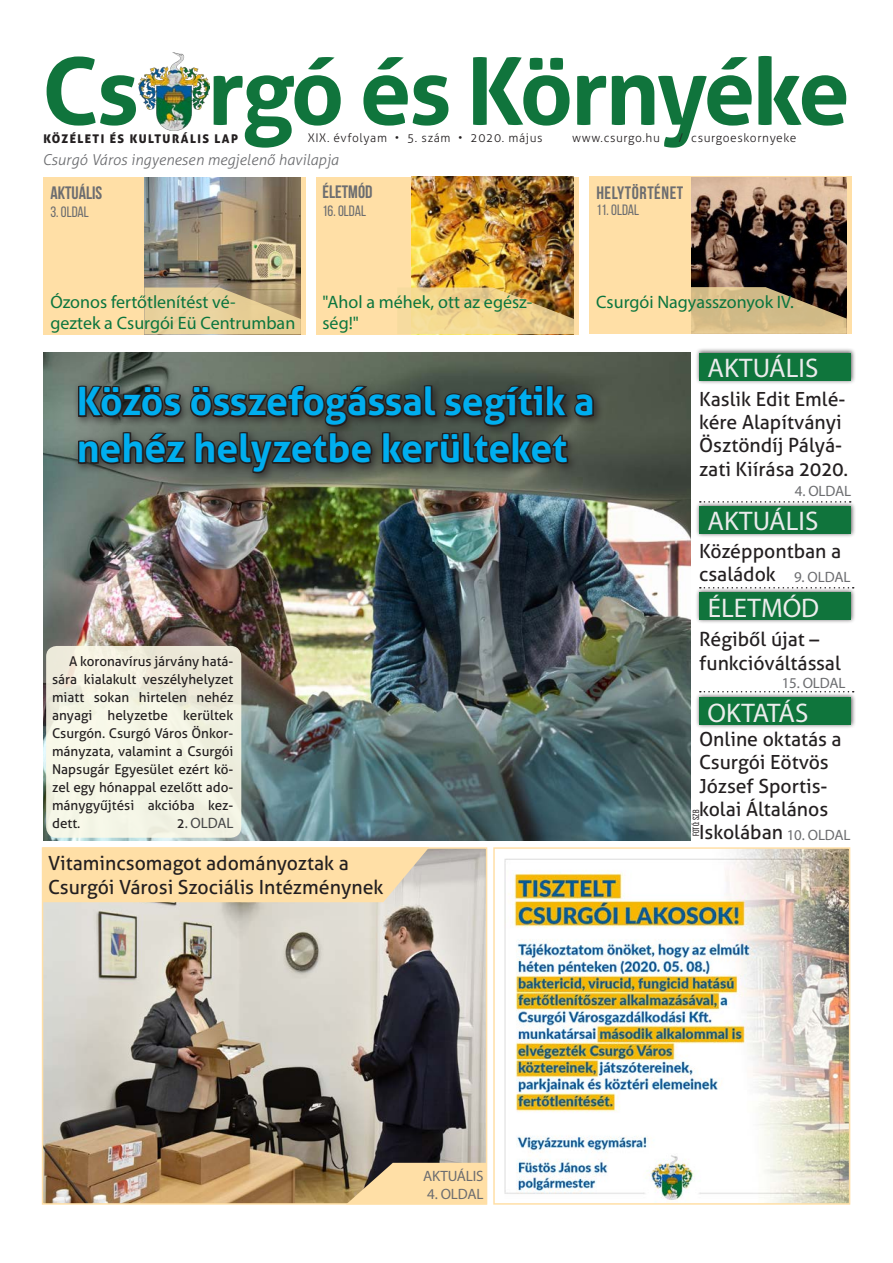
<style>
.page{position:relative;width:893px;height:1263px;background:#fff}
.page>*{position:absolute;margin:0;border:0;box-sizing:border-box;transform-origin:0 0}
.t1{font:700 93px "Aller";letter-spacing:-.03em;color:#10743c}
.t2{font:700 39px "Aller";color:#00aeef}
.t3{font:27px "Myriad Pro";color:#ebebec}
.t4{font:27px "Myriad Pro";letter-spacing:-.04em;color:#ecedec}
.t5{font:27px "Myriad Pro";color:#ecedec}
.t6{font:19.5px/23.4px "Aller";color:#231f20}
.t7{font:18px "Myriad Pro";color:#0b753e}
.t8{font:18px "Myriad Pro";color:#0b763e}
.t9{font:700 18px "Bebas Neue";color:#6c6d70}
.t10{font:700 18px "Bebas Neue";letter-spacing:.03em;color:#6c6d70}
.t11{font:15px "Myriad Pro";letter-spacing:-.01em;color:#6c6d70}
.t12{font:italic 300 15px "Aller";color:#6c6d70}
.t13{font:15px "Bebas Neue";color:#6c6d70}
.t14{font:15px "Myriad Pro";letter-spacing:-.01em;color:#454647}
.t15{font:13.5px/18px "Aller";color:#231f20;text-align:justify}
.t16{font:300 12px "Aller";letter-spacing:.05em;color:#231f20}
.t17{font:12px "Aller Display";letter-spacing:.12em;color:#231f20}
.t18{font:9px "Bebas Neue";color:#231f20}
.s1{color:#0f753c}
.s2{font-family:"Aller";font-size:13.5px;color:#231f20}
</style>
<div class="page">
<svg style="left:700px;top:691px;width:154px;height:1px"></svg>
<img style="left:43px;top:352px;width:648px;height:488px">
<div style="left:695px;top:692px;width:161px;height:37px;background:#231f20;opacity:.75"></div>
<div style="left:699px;top:698px;width:152px;height:27px;background:#0f753c"></div>
<div style="left:695px;top:347px;width:161px;height:38px;background:#231f20;opacity:.75"></div>
<div style="left:699px;top:353px;width:151px;height:28px;background:#0f753c"></div>
<div style="left:695px;top:501px;width:161px;height:37px;background:#231f20;opacity:.75"></div>
<div style="left:699px;top:506px;width:151px;height:28px;background:#10743c"></div>
<div style="left:46px;top:646px;width:195px;height:192px;background:linear-gradient(to right,#f6f6e6,#eeeede);border-radius:11px"></div>
<div style="left:73px;top:380px;width:532px;height:104px;background:#231f20;opacity:.75"></div>
<svg style="left:76px;top:383px;width:519px;height:92px;background:#3f433d"></svg>
<img style="left:138px;top:53px;width:72px;height:78px">
<div style="left:695px;top:587px;width:161px;height:37px;background:#231f20;opacity:.75"></div>
<div style="left:699px;top:592px;width:151px;height:28px;background:#10743c"></div>
<img style="left:45px;top:850px;width:439px;height:352px">
<img style="left:504px;top:850px;width:343px;height:352px">
<div style="left:493px;top:847px;width:357px;height:358px;border:2px solid #ffdfa6"></div>
<svg style="left:346px;top:1163px;width:141px;height:41px;background:#eacd99"></svg>
<div style="left:43px;top:847px;width:386px;height:55px;background:#ffdfa6"></div>
<div style="left:43px;top:177px;width:263px;height:157px;background:#ffdfa6"></div>
<img style="left:145px;top:177px;width:155px;height:110px">
<svg style="left:144px;top:287px;width:157px;height:47px;background:#dbc491"></svg>
<div style="left:316px;top:177px;width:263px;height:157px;background:#ffdfa6"></div>
<img style="left:411px;top:177px;width:163px;height:110px">
<img style="left:411px;top:287px;width:163px;height:47px">
<div style="left:589px;top:177px;width:263px;height:157px;background:#ffdfa6"></div>
<img style="left:691px;top:177px;width:155px;height:110px">
<svg style="left:691px;top:287px;width:156px;height:47px;background:#b39d72"></svg>
<p class="t1" style="left:42px;top:34px;width:810px">Cs rgó <span class="s1">é</span>s Környéke</p>
<p class="t17" style="left:43px;top:131px;width:196px">KÖZÉLETI ÉS KULTURÁLIS LAP</p>
<p class="t16" style="left:308px;top:130px;width:236px">XIX. évfolyam • 5. szám • 2020. május</p>
<p class="t16" style="left:572px;top:130px;width:89px">www.csurgo.hu</p>
<p class="t16" style="left:679px;top:130px;width:119px">/ csurgoeskornyeke</p>
<p class="t12" style="left:43px;top:151px;width:298px">Csurgó Város ingyenesen megjelenő havilapja</p>
<p class="t9" style="left:50px;top:183px;width:53px">AKTUÁLIS</p>
<p class="t13" style="left:50px;top:204px;width:40px">3. OLDAL</p>
<p class="t9" style="left:323px;top:182px;width:51px">ÉLETMÓD</p>
<p class="t13" style="left:323px;top:203px;width:45px">16. OLDAL</p>
<p class="t10" style="left:596px;top:183px;width:88px">HELYTÖRTÉNET</p>
<p class="t13" style="left:596px;top:202px;width:44px">11. OLDAL</p>
<p class="t7" style="left:50px;top:290px;width:187px">Ózonos fertőtlenítést vé-</p>
<p class="t7" style="left:50px;top:311px;width:246px">geztek a Csurgói Eü Centrumban</p>
<p class="t8" style="left:323px;top:290px;width:211px">"Ahol a méhek, ott az egész-</p>
<p class="t8" style="left:323px;top:311px;width:38px">ség!"</p>
<p class="t7" style="left:596px;top:290px;width:199px">Csurgói Nagyasszonyok IV.</p>
<p class="t3" style="left:708px;top:351px;width:112px">AKTUÁLIS</p>
<p class="t2" style="left:77px;top:377px;width:519px">Közös összefogással segítik a</p>
<p class="t2" style="left:77px;top:424px;width:492px">nehéz helyzetbe kerülteket</p>
<p class="t15" style="left:52px;top:652px;width:183px;text-indent:17px">A koronavírus járvány hatá&shy;sára kialakult veszélyhelyzet miatt sokan hirtelen nehéz anyagi helyzetbe kerültek Csurgón. Csurgó Város Önkor&shy;mányzata, valamint a Csurgói Napsugár Egyesület ezért kö&shy;zel egy hónappal ezelőtt ado&shy;mánygyűjtési akcióba kez&shy;dett.</p>
<p class="t14" style="left:177px;top:814px;width:58px"><span class="s2">2</span>. OLDAL</p>
<p class="t6" style="left:48px;top:851px;width:337px">Vitamincsomagot adományoztak a<br>Csurgói Városi Szociális Intézménynek</p>
<p class="t6" style="left:699px;top:387px;width:150px">Kaslik Edit Emlé&shy;kére Alapítványi<br>Ösztöndíj Pályá&shy;zati Kiírása 2020.</p>
<p class="t11" style="left:795px;top:482px;width:58px">4. OLDAL</p>
<p class="t3" style="left:708px;top:504px;width:112px">AKTUÁLIS</p>
<p class="t6" style="left:699px;top:539px;width:144px">Középpontban a családok</p>
<p class="t5" style="left:708px;top:591px;width:113px">ÉLETMÓD</p>
<p class="t6" style="left:699px;top:628px;width:143px">Régiből újat – funkcióváltással</p>
<p class="t11" style="left:782px;top:674px;width:65px">15. OLDAL</p>
<p class="t11" style="left:794px;top:567px;width:58px">9. OLDAL</p>
<p class="t4" style="left:708px;top:696px;width:102px">OKTATÁS</p>
<p class="t6" style="left:699px;top:727px;width:144px">Online oktatás a<br>Csurgói Eötvös<br>József Sportis&shy;kolai Általános<br>Iskolában</p>
<p class="t18" style="left:691px;top:836px;width:28px;rotate:-90deg">FoTÓ: SZB</p>
<p class="t11" style="left:787px;top:826px;width:65px">10. OLDAL</p>
<p class="t11" style="left:423px;top:1166px;width:62px">AKTUÁLIS</p>
<p class="t11" style="left:427px;top:1184px;width:58px">4. OLDAL</p>
</div>
